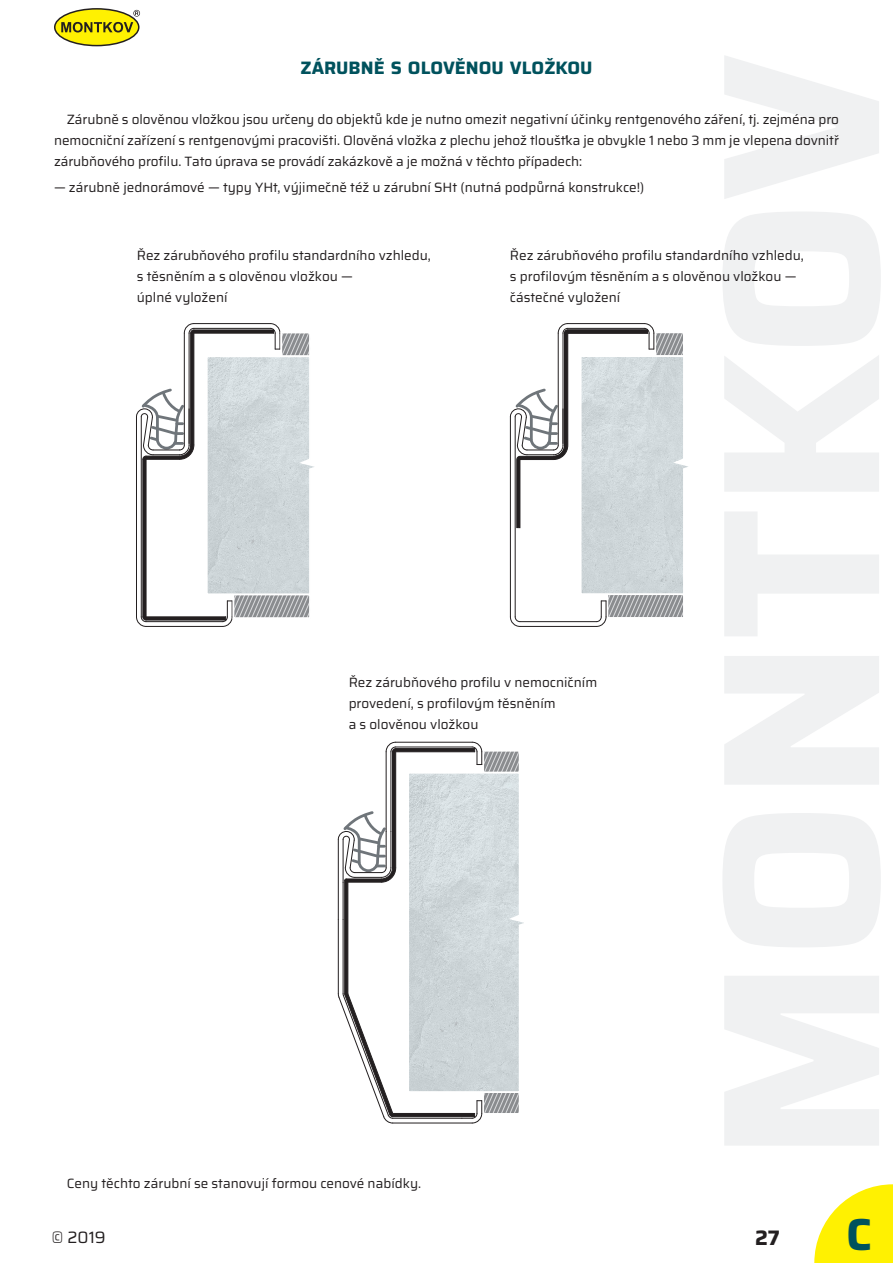
<style>
.page{position:relative;width:893px;height:1263px;background:#fff}
.page>*{position:absolute;margin:0;border:0;box-sizing:border-box;transform-origin:0 0}
.t1{font:700 45px "Saira";color:#00525d}
.t2{font:700 21px "Saira";color:#231f20}
.Titulek{font:700 18px "Saira";color:#00525d}
.t3{font:16.5px "Saira";color:#231f20}
.Body_1{font:13.5px/21px "Saira";color:#231f20}
</style>
<div class="page">
<svg style="left:814px;top:1184px;width:79px;height:79px"></svg>
<div style="left:55px;top:9px;width:84px;height:37px;background:#fff101;border-radius:50%"></div>
<div style="left:54px;top:8px;width:86px;height:38px;border:2px solid #231f20;border-radius:50%"></div>
<svg style="left:61px;top:10px;width:79px;height:22px"></svg>
<hr style="left:393px;top:1123px;width:79px;height:1px;background:#231f20">
<hr style="left:393px;top:1118px;width:69px;height:1px;background:#231f20">
<hr style="left:396px;top:742px;width:76px;height:1px;background:#231f20">
<hr style="left:396px;top:747px;width:76px;height:1px;background:#231f20">
<hr style="left:338px;top:839px;width:1px;height:80px;background:#231f20">
<hr style="left:338px;top:919px;width:1px;height:75px;background:#231f20">
<hr style="left:343px;top:919px;width:1px;height:75px;background:#231f20">
<hr style="left:343px;top:882px;width:1px;height:37px;background:#231f20">
<svg style="left:345px;top:749px;width:61px;height:367px"></svg>
<hr style="left:396px;top:748px;width:79px;height:1px;background:#231f20">
<svg style="left:385px;top:741px;width:11px;height:11px"></svg>
<hr style="left:392px;top:752px;width:1px;height:116px;background:#231f20">
<hr style="left:396px;top:751px;width:79px;height:1px;background:#231f20">
<hr style="left:395px;top:752px;width:1px;height:116px;background:#231f20">
<svg style="left:338px;top:810px;width:58px;height:73px"></svg>
<hr style="left:348px;top:882px;width:33px;height:1px;background:#231f20">
<hr style="left:344px;top:880px;width:1px;height:114px;background:#231f20">
<hr style="left:347px;top:882px;width:1px;height:112px;background:#231f20">
<hr style="left:393px;top:1113px;width:82px;height:1px;background:#231f20">
<svg style="left:338px;top:993px;width:56px;height:131px"></svg>
<hr style="left:393px;top:1116px;width:82px;height:1px;background:#231f20">
<svg style="left:136px;top:323px;width:178px;height:304px"></svg>
<svg style="left:406px;top:741px;width:118px;height:383px"></svg>
<svg style="left:510px;top:323px;width:178px;height:304px"></svg>
<p class="Titulek" style="left:301px;top:54px;width:293px">ZÁRUBNĚ S OLOVĚNOU VLOŽKOU</p>
<p class="Body_1" style="left:54px;top:109px;width:786px;text-align:justify;text-indent:13px">Zárubně s olověnou vložkou jsou určeny do objektů kde je nutno omezit negativní účinky rentgenového záření, tj. zejména pro nemocniční zařízení s rentgenovými pracovišti. Olověná vložka z plechu jehož tloušťka je obvykle 1 nebo 3 mm je vlepena dovnitř zárubňového profilu. Tato úprava se provádí zakázkově a je možná v těchto případech:</p>
<p class="Body_1" style="left:54px;top:176px;width:592px">— zárubně jednorámové — typy YHt, výjimečně též u zárubní SHt (nutná podpůrná konstrukce!)</p>
<p class="Body_1" style="left:137px;top:244px;width:295px">Řez zárubňového profilu standardního vzhledu, s těsněním a s olověnou vložkou —</p>
<p class="Body_1" style="left:137px;top:287px;width:92px">úplné vyložení</p>
<p class="Body_1" style="left:510px;top:245px;width:295px">Řez zárubňového profilu standardního vzhledu, s profilovým těsněním a s olověnou vložkou — částečné vyložení</p>
<p class="Body_1" style="left:349px;top:671px;width:250px">Řez zárubňového profilu v nemocničním provedení, s profilovým těsněním<br>a s olověnou vložkou</p>
<p class="Body_1" style="left:67px;top:1172px;width:356px">Ceny těchto zárubní se stanovují formou cenové nabídky.</p>
<p class="t3" style="left:52px;top:1225px;width:56px">© 2019</p>
<h2 class="t2" style="left:755px;top:1221px;width:26px">27</h2>
<h1 class="t1" style="left:846px;top:1199px;width:27px">C</h1>
</div>
